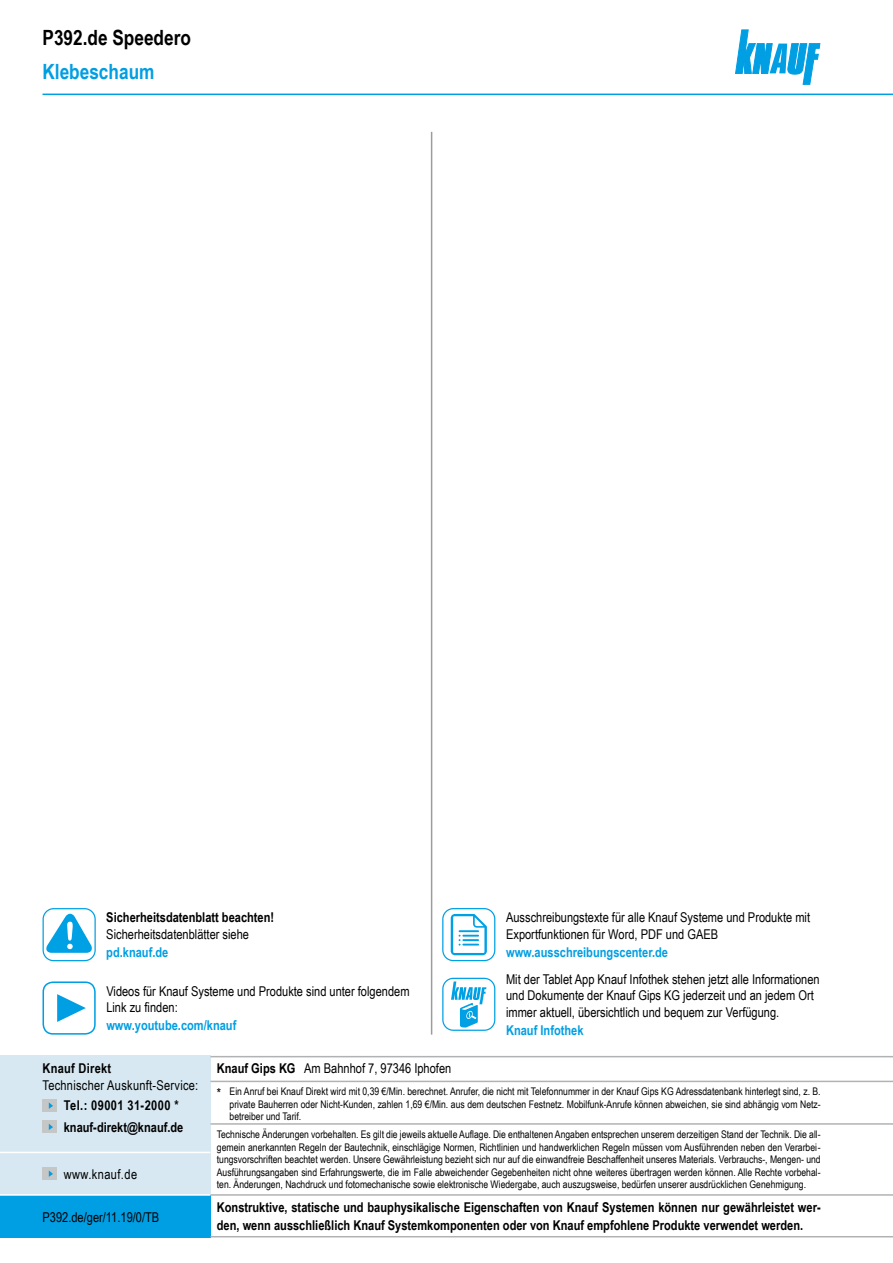
<style>
.page{position:relative;width:893px;height:1263px;background:#fff}
.page>*{position:absolute;margin:0;border:0;box-sizing:border-box;transform-origin:0 0}
.t1{font:700 21px "Arial Narrow";color:#000}
.t2{font:700 21px "Arial Narrow";color:#009ee3}
.Piktogramm_Text_TB{font:13.5px/16.5px "Arial Narrow";color:#000}
.Piktogramm_Text_TB-2{font:700 13.5px/18px "Arial Narrow";color:#000}
.Link_Internet_cyan_T{font:700 13.5px "Arial Narrow";color:#009ee3}
.Piktogramm_Text_TB-3{font:13.5px "Arial Narrow";letter-spacing:.02em;color:#000}
.Impressum_Drucknorm{font:13.5px "Arial Narrow";color:#000}
.Piktogramm_Text_TB-4{font:700 13.5px "Arial Narrow";letter-spacing:.03em;color:#000}
.Piktogramm_Text_TB-5{font:13.5px "Arial Narrow";letter-spacing:.03em;color:#000}
.Piktogramm_Text_TB-6{font:700 13.5px "Arial Narrow";letter-spacing:.02em;color:#000}
.t3{font:10.5px/12.6px "Arial Narrow";color:#000;text-align:justify}
.s1{font-weight:700}
.s2{font-size:13.5px}
</style>
<div class="page">
<svg style="left:735px;top:30px;width:85px;height:54px"></svg>
<hr style="left:431px;top:132px;width:1px;height:903px;background:#9c9c9d">
<hr style="left:43px;top:94px;width:850px;height:1px;background:#009ee3">
<div style="left:442px;top:978px;width:53px;height:53px;border:1px solid #00a0e4;border-radius:11px"></div>
<svg style="left:451px;top:981px;width:35px;height:47px"></svg>
<div style="left:442px;top:908px;width:53px;height:53px;border:1px solid #00a0e4;border-radius:11px"></div>
<svg style="left:451px;top:914px;width:36px;height:41px"></svg>
<div style="left:43px;top:981px;width:53px;height:54px;border:2px solid #009ee3;border-radius:10px"></div>
<svg style="left:57px;top:994px;width:29px;height:28px"></svg>
<div style="left:0;top:1195px;width:210px;height:42px;background:#009ee3"></div>
<div style="left:0;top:1056px;width:210px;height:139px;background:#d7e8f2"></div>
<div style="left:43px;top:1167px;width:14px;height:13px;background:#c5c6c6"></div>
<svg style="left:49px;top:1170px;width:4px;height:7px"></svg>
<hr style="left:210px;top:1123px;width:683px;height:2px;background:#b1b2b3">
<div style="left:43px;top:1120px;width:14px;height:13px;background:#c5c6c6"></div>
<svg style="left:49px;top:1124px;width:4px;height:6px"></svg>
<div style="left:43px;top:1099px;width:14px;height:13px;background:#c5c6c6"></div>
<svg style="left:49px;top:1102px;width:4px;height:7px"></svg>
<hr style="left:0;top:1194px;width:210px;height:2px;background:#fff">
<hr style="left:0;top:1152px;width:210px;height:1px;background:#fff">
<hr style="left:210px;top:1194px;width:683px;height:2px;background:#b1b2b3">
<hr style="left:210px;top:1236px;width:683px;height:1px;background:#b1b2b3">
<hr style="left:210px;top:1056px;width:683px;height:1px;background:#b1b2b3">
<hr style="left:210px;top:1081px;width:683px;height:1px;background:#b1b2b3">
<div style="left:43px;top:908px;width:53px;height:53px;border:1px solid #00a0e4;border-radius:11px"></div>
<svg style="left:45px;top:913px;width:48px;height:40px"></svg>
<h1 class="t1" style="left:43px;top:22px;width:150px">P392.de Speedero</h1>
<h1 class="t2" style="left:43px;top:56px;width:113px">Klebeschaum</h1>
<p class="Piktogramm_Text_TB-2" style="left:106px;top:908px;width:169px">Sicherheitsdatenblatt beachten!</p>
<p class="Piktogramm_Text_TB" style="left:106px;top:925px;width:144px">Sicherheitsdatenblätter siehe</p>
<p class="Link_Internet_cyan_T" style="left:106px;top:942px;width:64px">pd.knauf.de</p>
<p class="Piktogramm_Text_TB" style="left:106px;top:982px;width:305px">Videos für Knauf Systeme und Produkte sind unter folgendem<br>Link zu finden:</p>
<p class="Link_Internet_cyan_T" style="left:106px;top:1015px;width:132px">www.youtube.com/knauf</p>
<p class="Piktogramm_Text_TB" style="left:506px;top:909px;width:305px">Ausschreibungstexte für alle Knauf Systeme und Produkte mit<br>Exportfunktionen für Word, PDF und GAEB</p>
<p class="Link_Internet_cyan_T" style="left:506px;top:942px;width:164px">www.ausschreibungscenter.de</p>
<p class="Piktogramm_Text_TB" style="left:506px;top:970px;width:315px">Mit der Tablet App Knauf Infothek stehen jetzt alle Informationen und Dokumente der Knauf Gips KG jederzeit und an jedem Ort immer aktuell, übersichtlich und bequem zur Verfügung.</p>
<p class="Link_Internet_cyan_T" style="left:506px;top:1020px;width:79px">Knauf Infothek</p>
<p class="Piktogramm_Text_TB-6" style="left:43px;top:1058px;width:70px">Knauf Direkt</p>
<p class="Piktogramm_Text_TB-3" style="left:43px;top:1075px;width:157px">Technischer Auskunft-Service:</p>
<p class="Piktogramm_Text_TB-2" style="left:64px;top:1117px;width:121px">knauf-direkt@knauf.de</p>
<p class="Piktogramm_Text_TB-5" style="left:64px;top:1164px;width:75px">www.knauf.de</p>
<p class="Piktogramm_Text_TB-4" style="left:64px;top:1095px;width:116px">Tel.: 09001 31-2000 *</p>
<p class="Impressum_Drucknorm" style="left:43px;top:1207px;width:118px">P392.de/ger/11.19/0/TB</p>
<p class="Piktogramm_Text_TB" style="left:217px;top:1060px;width:236px"><span class="s1">Knauf Gips KG</span> Am Bahnhof 7, 97346 Iphofen</p>
<p class="t3" style="left:230px;top:1084px;width:593px;text-indent:-13px"><span class="s2">*</span> Ein Anruf bei Knauf Direkt wird mit 0,39 €/Min. berechnet. Anrufer, die nicht mit Telefonnummer in der Knauf Gips KG Adressdatenbank hinterlegt sind, z. B. private Bauherren oder Nicht-Kunden, zahlen 1,69 €/Min. aus dem deutschen Festnetz. Mobilfunk-Anrufe können abweichen, sie sind abhängig vom Netz&shy;betreiber und Tarif.</p>
<p class="t3" style="left:217px;top:1127px;width:605px">Technische Änderungen vorbehalten. Es gilt die jeweils aktuelle Auflage. Die enthaltenen Angaben entsprechen unserem derzeitigen Stand der Technik. Die all&shy;gemein anerkannten Regeln der Bautechnik, einschlägige Normen, Richtlinien und handwerklichen Regeln müssen vom Ausführenden neben den Verarbei&shy;tungsvorschriften beachtet werden. Unsere Gewährleistung bezieht sich nur auf die einwandfreie Beschaffenheit unseres Materials. Verbrauchs-, Mengen- und Ausführungsangaben sind Erfahrungswerte, die im Falle abweichender Gegebenheiten nicht ohne weiteres übertragen werden können. Alle Rechte vorbehal&shy;ten. Änderungen, Nachdruck und fotomechanische sowie elektronische Wiedergabe, auch auszugsweise, bedürfen unserer ausdrücklichen Genehmigung.</p>
<p class="Piktogramm_Text_TB-2" style="left:217px;top:1197px;width:605px">Konstruktive, statische und bauphysikalische Eigenschaften von Knauf Systemen können nur gewährleistet wer&shy;den, wenn ausschließlich Knauf Systemkomponenten oder von Knauf empfohlene Produkte verwendet werden.</p>
</div>
